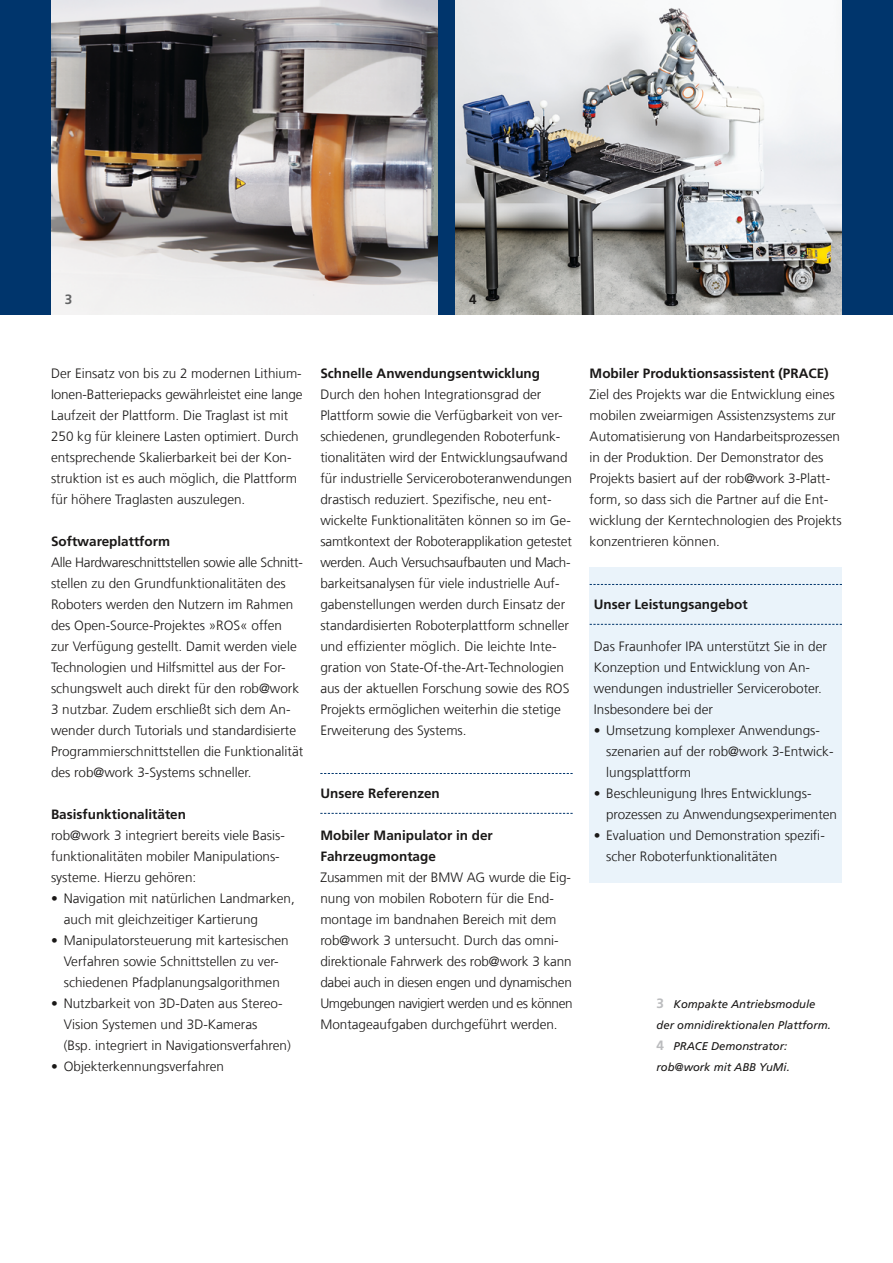
<style>
.page{position:relative;width:893px;height:1263px;background:#fff}
.page>*{position:absolute;margin:0;border:0;box-sizing:border-box;transform-origin:0 0}
.t1{font:300 13.5px/21px "Frutiger LT Com";color:#1a1817}
.t2{font:700 13.5px/21px "Frutiger LT Com";color:#1a1817}
.t3{font:700 13.5px "Frutiger LT Com";color:#626364}
.t4{font:italic 11.25px/21px "Frutiger LT Com";color:#1a1817}
.s1{font-weight:700;font-style:normal;font-size:13.5px;color:#bbbcbe}
</style>
<div class="page">
<div style="left:590px;top:567px;width:252px;height:315px;background:#eaf3fa"></div>
<div style="left:0;top:0;width:893px;height:315px;background:#00356c"></div>
<img style="left:51px;top:0;width:387px;height:315px">
<img style="left:455px;top:0;width:387px;height:315px">
<svg style="left:590px;top:584px;width:252px;height:1px"></svg>
<svg style="left:590px;top:624px;width:252px;height:1px"></svg>
<svg style="left:320px;top:773px;width:253px;height:1px"></svg>
<svg style="left:320px;top:813px;width:253px;height:1px"></svg>
<p class="t3" style="left:65px;top:291px;width:9px">3</p>
<p class="t2" style="left:469px;top:289px;width:9px">4</p>
<p class="t1" style="left:51px;top:363px;width:253px">Der Einsatz von bis zu 2 modernen Lithium-Ionen-Batteriepacks gewährleistet eine lange Laufzeit der Plattform. Die Traglast ist mit 250 kg für kleinere Lasten optimiert. Durch entsprechende Skalierbarkeit bei der Kon&shy;struktion ist es auch möglich, die Plattform für höhere Traglasten auszulegen.</p>
<p class="t2" style="left:51px;top:531px;width:121px">Softwareplattform</p>
<p class="t1" style="left:51px;top:552px;width:254px">Alle Hardwareschnittstellen sowie alle Schnitt-- stellen zu den Grundfunktionalitäten des Roboters werden den Nutzern im Rahmen des Open-Source-Projektes »ROS« offen zur Verfügung gestellt. Damit werden viele Technologien und Hilfsmittel aus der For&shy;schungswelt auch direkt für den rob@work 3 nutzbar. Zudem erschließt sich dem An&shy;wender durch Tutorials und standardisierte Programmierschnittstellen die Funktionalität des rob@work 3-Systems schneller.</p>
<p class="t2" style="left:51px;top:804px;width:137px">Basisfunktionalitäten</p>
<p class="t1" style="left:51px;top:825px;width:235px">rob@work 3 integriert bereits viele Basis&shy;funktionalitäten mobiler Manipulations&shy;systeme. Hierzu gehören:</p>
<p class="t1" style="left:64px;top:888px;width:233px;text-indent:-13px">• Navigation mit natürlichen Landmarken, auch mit gleichzeitiger Kartierung</p>
<p class="t1" style="left:51px;top:930px;width:239px;text-align:center">• Manipulatorsteuerung mit kartesischen<br>Verfahren sowie Schnittstellen zu ver&shy;schiedenen Pfadplanungsalgorithmen</p>
<p class="t1" style="left:64px;top:993px;width:229px;text-indent:-13px">• Nutzbarkeit von 3D-Daten aus Stereo-<br>Vision Systemen und 3D-Kameras<br>(Bsp. integriert in Navigationsverfahren)</p>
<p class="t1" style="left:51px;top:1056px;width:175px">• Objekterkennungsverfahren</p>
<p class="t2" style="left:320px;top:363px;width:221px">Schnelle Anwendungsentwicklung</p>
<p class="t1" style="left:320px;top:384px;width:253px">Durch den hohen Integrationsgrad der Plattform sowie die Verfügbarkeit von ver&shy;schiedenen, grundlegenden Roboterfunk&shy;tionalitäten wird der Entwicklungsaufwand für industrielle Serviceroboteranwendungen drastisch reduziert. Spezifische, neu ent&shy;wickelte Funktionalitäten können so im Ge&shy;samtkontext der Roboterapplikation getestet werden. Auch Versuchsaufbauten und Mach&shy;barkeitsanalysen für viele industrielle Auf&shy;gabenstellungen werden durch Einsatz der standardisierten Roboterplattform schneller und effizienter möglich. Die leichte Inte&shy;gration von State-Of-the-Art-Technologien aus der aktuellen Forschung sowie des ROS Projekts ermöglichen weiterhin die stetige Erweiterung des Systems.</p>
<p class="t2" style="left:320px;top:783px;width:121px">Unsere Referenzen</p>
<p class="t2" style="left:320px;top:825px;width:174px">Mobiler Manipulator in der<br>Fahrzeugmontage</p>
<p class="t1" style="left:320px;top:867px;width:254px">Zusammen mit der BMW AG wurde die Eig&shy;nung von mobilen Robotern für die End&shy;montage im bandnahen Bereich mit dem rob@work 3 untersucht. Durch das omni&shy;direktionale Fahrwerk des rob@work 3 kann dabei auch in diesen engen und dynamischen Umgebungen navigiert werden und es können Montageaufgaben durchgeführt werden.</p>
<p class="t2" style="left:590px;top:363px;width:241px">Mobiler Produktionsassistent (PRACE)</p>
<p class="t1" style="left:590px;top:384px;width:254px">Ziel des Projekts war die Entwicklung eines mobilen zweiarmigen Assistenzsystems zur Automatisierung von Handarbeitsprozessen in der Produktion. Der Demonstrator des Projekts basiert auf der rob@work 3-Platt&shy;form, so dass sich die Partner auf die Ent&shy;wicklung der Kerntechnologien des Projekts konzentrieren können.</p>
<p class="t2" style="left:594px;top:594px;width:155px">Unser Leistungsangebot</p>
<p class="t1" style="left:594px;top:636px;width:235px">Das Fraunhofer IPA unterstützt Sie in der Konzeption und Entwicklung von An&shy;wendungen industrieller Serviceroboter.<br>Insbesondere bei der</p>
<p class="t1" style="left:606px;top:720px;width:229px;text-indent:-12px">• Umsetzung komplexer Anwendungs&shy;szenarien auf der rob@work 3-Entwick&shy;lungsplattform</p>
<p class="t1" style="left:606px;top:783px;width:232px;text-indent:-12px">• Beschleunigung Ihres Entwicklungs&shy;prozessen zu Anwendungsexperimenten</p>
<p class="t1" style="left:606px;top:825px;width:220px;text-indent:-12px">• Evaluation und Demonstration spezifi&shy;scher Roboterfunktionalitäten</p>
<p class="t4" style="left:657px;top:994px;width:176px"><span class="s1">3</span> Kompakte Antriebsmodule der omnidirektionalen Plattform.<br><span class="s1">4</span> PRACE Demonstrator: rob@work mit ABB YuMi.</p>
</div>
